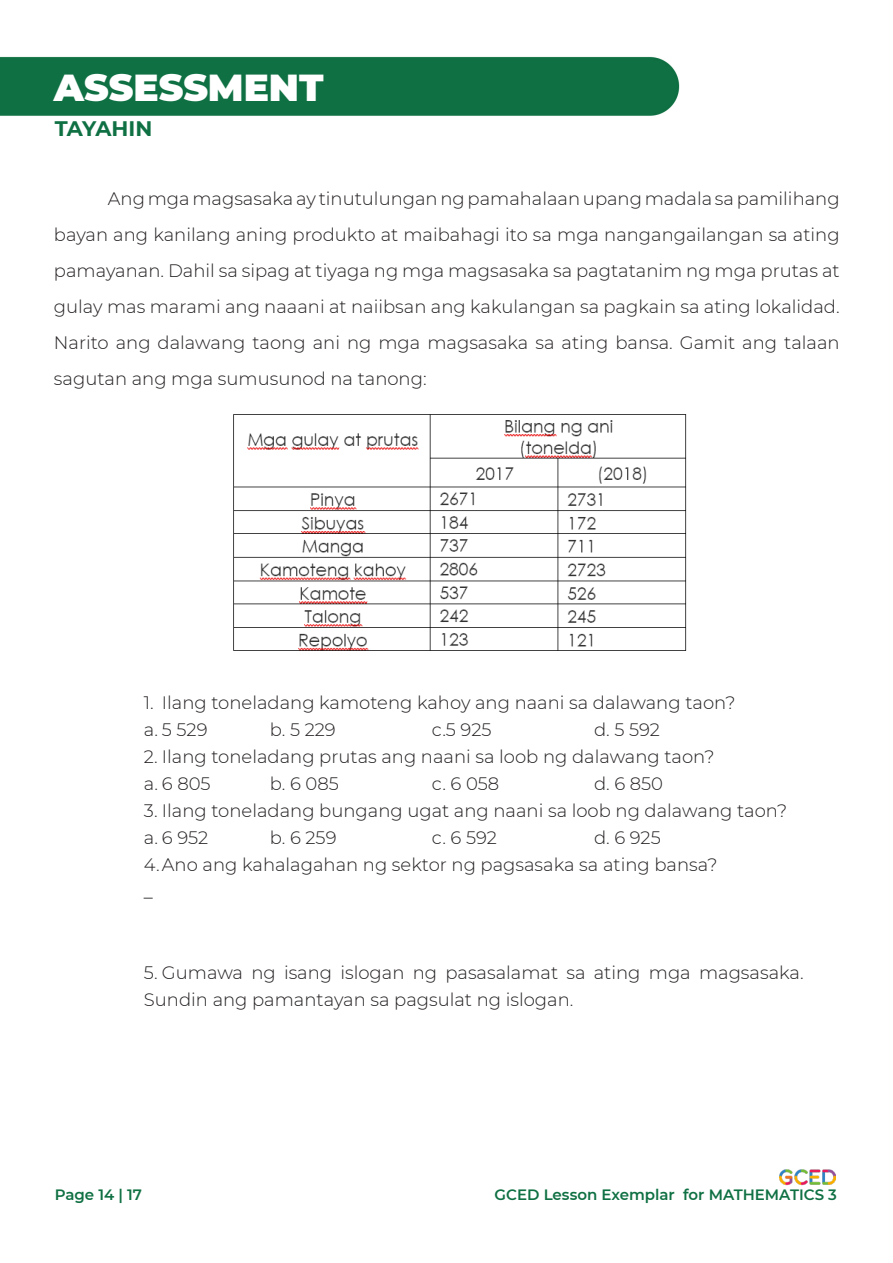
<style>
.page{position:relative;width:893px;height:1263px;background:#fff}
.page>*{position:absolute;margin:0;border:0;box-sizing:border-box;transform-origin:0 0}
.t1{font:900 37.5px "Montserrat";color:#fff}
.t2{font:700 21px "Montserrat";letter-spacing:-.02em;color:#0f7043}
.t3{font:300 18px/36px "Montserrat";color:#231f20}
.t4{font:600 15px "Montserrat";color:#0f7043}
</style>
<div class="page">
<img style="left:0;top:56px;width:836px;height:1125px">
<img style="left:779px;top:1165px;width:56px;height:21px">
<img style="left:222px;top:406px;width:467px;height:254px">
<p class="t1" style="left:54px;top:59px;width:271px">ASSESSMENT</p>
<p class="t2" style="left:55px;top:114px;width:99px">TAYAHIN</p>
<p class="t3" style="left:54px;top:180px;width:787px;text-align:justify;text-indent:54px">Ang mga magsasaka ay tinutulungan ng pamahalaan upang madala sa pamilihang bayan ang kanilang aning produkto at maibahagi ito sa mga nangangailangan sa ating pamayanan. Dahil sa sipag at tiyaga ng mga magsasaka sa pagtatanim ng mga prutas at gulay mas marami ang naaani at naiibsan ang kakulangan sa pagkain sa ating lokalidad.</p>
<p class="t3" style="left:54px;top:324px;width:787px">Narito ang dalawang taong ani ng mga magsasaka sa ating bansa. Gamit ang talaan sagutan ang mga sumusunod na tanong:</p>
<p class="t3" style="left:144px;top:684px;width:593px">1. Ilang toneladang kamoteng kahoy ang naani sa dalawang taon?</p>
<p class="t3" style="left:144px;top:711px;width:65px">a. 5 529</p>
<p class="t3" style="left:270px;top:711px;width:67px">b. 5 229</p>
<p class="t3" style="left:432px;top:711px;width:61px">c.5 925</p>
<p class="t3" style="left:594px;top:711px;width:68px">d. 5 592</p>
<p class="t3" style="left:144px;top:738px;width:572px">2. Ilang toneladang prutas ang naani sa loob ng dalawang taon?</p>
<p class="t3" style="left:144px;top:765px;width:68px">a. 6 805</p>
<p class="t3" style="left:270px;top:765px;width:70px">b. 6 085</p>
<p class="t3" style="left:432px;top:765px;width:69px">c. 6 058</p>
<p class="t3" style="left:594px;top:765px;width:71px">d. 6 850</p>
<p class="t3" style="left:144px;top:792px;width:645px">3. Ilang toneladang bungang ugat ang naani sa loob ng dalawang taon?</p>
<p class="t3" style="left:144px;top:819px;width:66px">a. 6 952</p>
<p class="t3" style="left:270px;top:819px;width:68px">b. 6 259</p>
<p class="t3" style="left:432px;top:819px;width:67px">c. 6 592</p>
<p class="t3" style="left:594px;top:819px;width:68px">d. 6 925</p>
<p class="t3" style="left:144px;top:846px;width:575px">4.Ano ang kahalagahan ng sektor ng pagsasaka sa ating bansa?</p>
<p class="t3" style="left:144px;top:873px;width:10px">_</p>
<p class="t3" style="left:144px;top:959px;width:661px;line-height:27px">5. Gumawa ng isang islogan ng pasasalamat sa ating mga magsasaka.<br>Sundin ang pamantayan sa pagsulat ng islogan.</p>
<p class="t4" style="left:55px;top:1184px;width:89px">Page 14 | 17</p>
<p class="t4" style="left:495px;top:1184px;width:344px">GCED Lesson Exemplar for MATHEMATICS 3</p>
</div>
